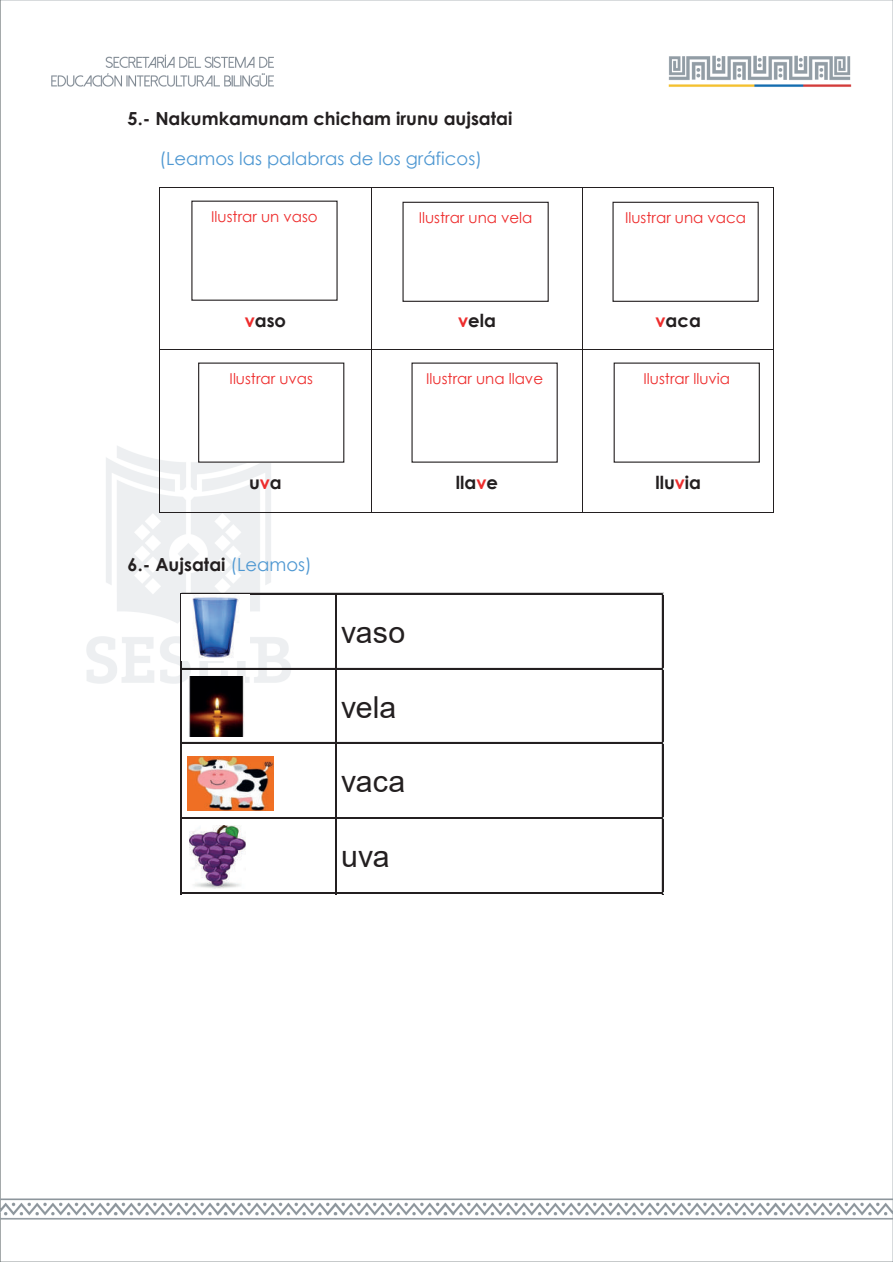
<style>
.page{position:relative;width:893px;height:1263px;background:#fff}
.page>*{position:absolute;margin:0;border:0;box-sizing:border-box;transform-origin:0 0}
.t1{font:30.3px "Arial";color:#231f20}
.t2{font:700 18px "Century Gothic";color:#231f20}
.t3{font:18px "Century Gothic";color:#4f98d2}
.t4{font:15px "Century Gothic";color:#ee2d2d}
.s1{color:#ee2d2d}
.s2{font-weight:400;color:#4f98d2}
</style>
<div class="page">
<img style="left:0;top:0;width:893px;height:1262px">
<hr style="left:160px;top:187px;width:211px;height:1px;background:#231f20">
<hr style="left:372px;top:187px;width:211px;height:1px;background:#231f20">
<hr style="left:583px;top:187px;width:190px;height:1px;background:#231f20">
<hr style="left:159px;top:188px;width:1px;height:161px;background:#231f20">
<hr style="left:371px;top:188px;width:1px;height:161px;background:#231f20">
<hr style="left:583px;top:188px;width:1px;height:161px;background:#231f20">
<hr style="left:773px;top:188px;width:1px;height:161px;background:#231f20">
<hr style="left:160px;top:349px;width:211px;height:1px;background:#231f20">
<hr style="left:372px;top:349px;width:211px;height:1px;background:#231f20">
<hr style="left:583px;top:349px;width:190px;height:1px;background:#231f20">
<hr style="left:159px;top:350px;width:1px;height:162px;background:#231f20">
<hr style="left:160px;top:512px;width:211px;height:1px;background:#231f20">
<hr style="left:371px;top:350px;width:1px;height:162px;background:#231f20">
<hr style="left:372px;top:512px;width:211px;height:1px;background:#231f20">
<hr style="left:583px;top:350px;width:1px;height:162px;background:#231f20">
<hr style="left:583px;top:512px;width:190px;height:1px;background:#231f20">
<hr style="left:773px;top:350px;width:1px;height:162px;background:#231f20">
<hr style="left:182px;top:593px;width:481px;height:1px;background:#231f20">
<hr style="left:182px;top:668px;width:481px;height:1px;background:#231f20">
<hr style="left:182px;top:742px;width:481px;height:1px;background:#231f20">
<hr style="left:182px;top:817px;width:481px;height:2px;background:#231f20">
<hr style="left:182px;top:892px;width:481px;height:1px;background:#231f20">
<hr style="left:182px;top:893px;width:481px;height:1px;background:#231f20">
<hr style="left:181px;top:593px;width:1px;height:301px;background:#231f20">
<hr style="left:335px;top:594px;width:1px;height:300px;background:#231f20">
<hr style="left:336px;top:594px;width:1px;height:300px;background:#231f20">
<hr style="left:662px;top:594px;width:1px;height:300px;background:#231f20">
<img style="left:182px;top:594px;width:67px;height:66px">
<img style="left:189px;top:676px;width:56px;height:61px">
<img style="left:190px;top:825px;width:56px;height:63px">
<img style="left:188px;top:757px;width:86px;height:54px">
<div style="left:192px;top:201px;width:145px;height:99px;background:#fff"></div>
<div style="left:191px;top:201px;width:147px;height:100px;border:1px solid #231f20"></div>
<div style="left:403px;top:202px;width:145px;height:99px;background:#fff"></div>
<div style="left:402px;top:202px;width:147px;height:100px;border:1px solid #231f20"></div>
<div style="left:613px;top:202px;width:145px;height:99px;background:#fff"></div>
<div style="left:612px;top:202px;width:147px;height:100px;border:1px solid #231f20"></div>
<div style="left:199px;top:363px;width:145px;height:99px;background:#fff"></div>
<div style="left:198px;top:363px;width:146px;height:100px;border:1px solid #231f20"></div>
<div style="left:412px;top:363px;width:145px;height:99px;background:#fff"></div>
<div style="left:614px;top:363px;width:145px;height:99px;background:#fff"></div>
<div style="left:614px;top:363px;width:146px;height:100px;border:1px solid #231f20"></div>
<p class="t2" style="left:128px;top:104px;width:386px">5.- Nakumkamunam chicham irunu aujsatai</p>
<p class="t3" style="left:160px;top:146px;width:324px">(Leamos las palabras de los gráficos)</p>
<p class="t4" style="left:211px;top:206px;width:108px">Ilustrar un vaso</p>
<p class="t4" style="left:419px;top:207px;width:115px">Ilustrar una vela</p>
<p class="t4" style="left:625px;top:207px;width:123px">Ilustrar una vaca</p>
<p class="t2" style="left:245px;top:307px;width:43px"><span class="s1">v</span>aso</p>
<p class="t2" style="left:458px;top:307px;width:39px"><span class="s1">v</span>ela</p>
<p class="t2" style="left:656px;top:307px;width:47px"><span class="s1">v</span>aca</p>
<p class="t4" style="left:230px;top:368px;width:85px">Ilustrar uvas</p>
<p class="t4" style="left:426px;top:368px;width:118px">Ilustrar una llave</p>
<p class="t4" style="left:644px;top:368px;width:88px">Ilustrar lluvia</p>
<p class="t2" style="left:249px;top:469px;width:34px">u<span class="s1">v</span>a</p>
<p class="t2" style="left:456px;top:469px;width:44px">lla<span class="s1">v</span>e</p>
<p class="t2" style="left:655px;top:469px;width:47px">llu<span class="s1">v</span>ia</p>
<p class="t2" style="left:128px;top:551px;width:186px">6.- Aujsatai <span class="s2">(Leamos)</span></p>
<h1 class="t1" style="left:341px;top:611px;width:66px">vaso</h1>
<h1 class="t1" style="left:341px;top:686px;width:57px">vela</h1>
<h1 class="t1" style="left:341px;top:760px;width:66px">vaca</h1>
<h1 class="t1" style="left:341px;top:835px;width:50px">uva</h1>
</div>
